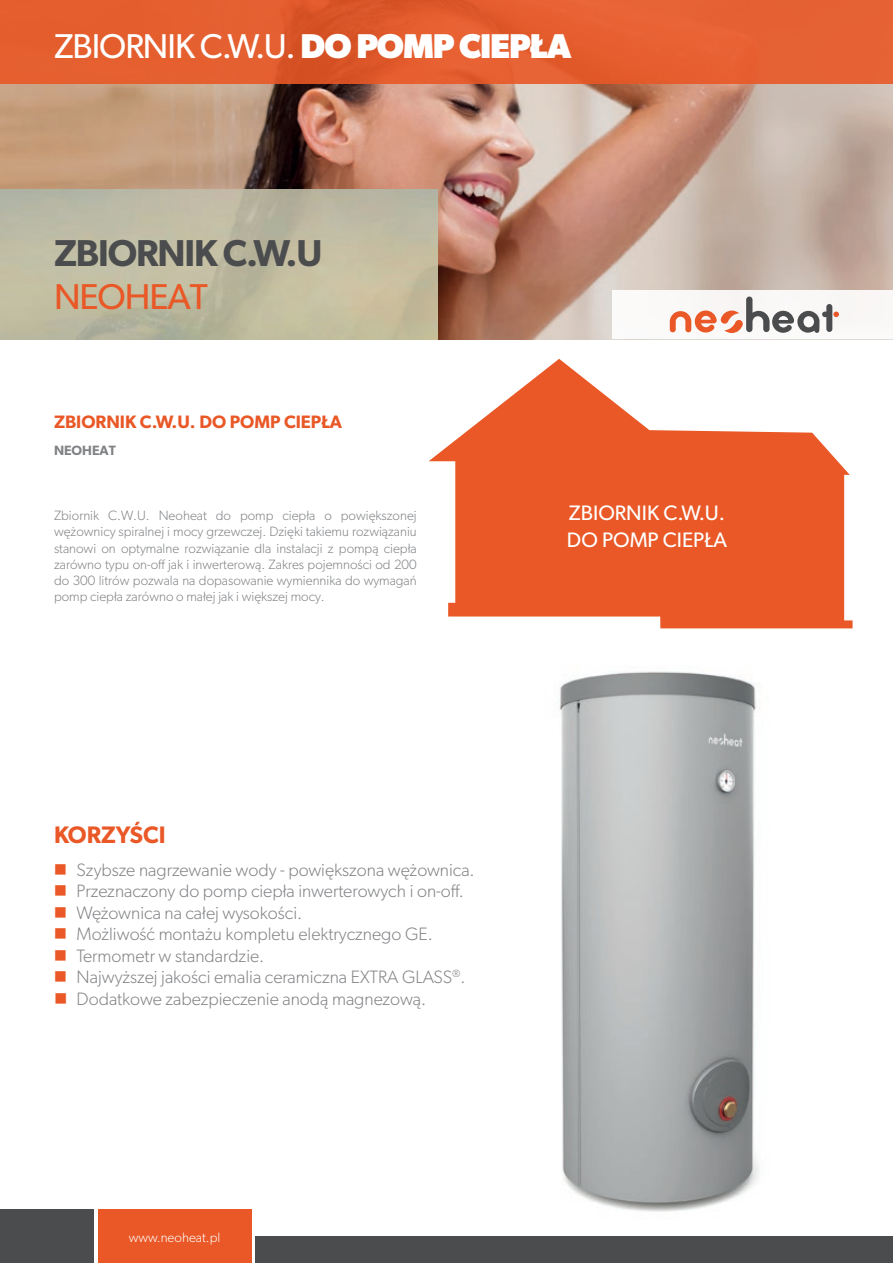
<style>
.page{position:relative;width:893px;height:1263px;background:#fff}
.page>*{position:absolute;margin:0;border:0;box-sizing:border-box;transform-origin:0 0}
.t1{font:600 37.5px "Gibson";letter-spacing:-.03em;color:#4b4c4d}
.t2{font:36px "Gibson";letter-spacing:-.03em;color:#e95826}
.t3{font:34.5px "Gibson";letter-spacing:-.03em;color:#fff}
.t4{font:600 24px "Gibson";color:#e95826}
.t5{font:21px/27px "Gibson";color:#fff}
.t6{font:300 18px/21.6px "Gibson";color:#808285}
.t7{font:600 18px "Gibson";color:#e95826}
.t8{font:300 13.5px/16.2px "Gibson";color:#808285;text-align:justify}
.t9{font:300 13.5px "Gibson";color:#fff}
.t10{font:600 13.5px "Gibson";color:#808285}
.s1{font-weight:700}
</style>
<div class="page">
<img style="left:0;top:84px;width:893px;height:255px">
<img style="left:0;top:189px;width:438px;height:150px">
<img style="left:559px;top:671px;width:201px;height:541px">
<div style="left:612px;top:290px;width:281px;height:49px;background:#fbf9f8"></div>
<svg style="left:670px;top:297px;width:169px;height:36px"></svg>
<svg style="left:429px;top:359px;width:424px;height:269px;fill:#e95826"></svg>
<div style="left:98px;top:1209px;width:153px;height:54px;background:#e95826"></div>
<div style="left:0;top:1209px;width:94px;height:54px;background:#4b4c4d"></div>
<div style="left:256px;top:1236px;width:637px;height:27px;background:#4b4c4d"></div>
<svg style="left:0;top:0;width:893px;height:84px;background:#e35e2f"></svg>
<h3 class="t3" style="left:54px;top:25px;width:519px">ZBIORNIK C.W.U. <span class="s1">DO POMP CIEPŁA</span></h3>
<h1 class="t1" style="left:54px;top:230px;width:270px">ZBIORNIK C.W.U</h1>
<h2 class="t2" style="left:54px;top:275px;width:155px">NEOHEAT</h2>
<h3 class="t7" style="left:54px;top:411px;width:290px">ZBIORNIK C.W.U. DO POMP CIEPŁA</h3>
<p class="t10" style="left:54px;top:442px;width:63px">NEOHEAT</p>
<p class="t8" style="left:54px;top:507px;width:364px">Zbiornik C.W.U. Neoheat do pomp ciepła o powiększonej wężownicy spiralnej i mocy grzewczej. Dzięki takiemu rozwiązaniu stanowi on optymalne rozwiązanie dla instalacji z pompą ciepła zarówno typu on-off jak i inwerterową. Zakres pojemności od 200 do 300 litrów pozwala na dopasowanie wymiennika do wymagań pomp ciepła zarówno o małej jak i większej mocy.</p>
<h3 class="t4" style="left:54px;top:820px;width:113px">KORZYŚCI</h3>
<p class="t6" style="left:77px;top:858px;width:400px">Szybsze nagrzewanie wody - powiększona wężownica.<br>Przeznaczony do pomp ciepła inwerterowych i on-off.<br>Wężownica na całej wysokości.<br>Możliwość montażu kompletu elektrycznego GE.<br>Termometr w standardzie.<br>Najwyższej jakości emalia ceramiczna EXTRA GLASS<sup>®</sup>.<br>Dodatkowe zabezpieczenie anodą magnezową.</p>
<p class="t9" style="left:129px;top:1229px;width:93px">www.neoheat.pl</p>
<h3 class="t5" style="left:567px;top:499px;width:162px">ZBIORNIK C.W.U.<br>DO POMP CIEPŁA</h3>
</div>
